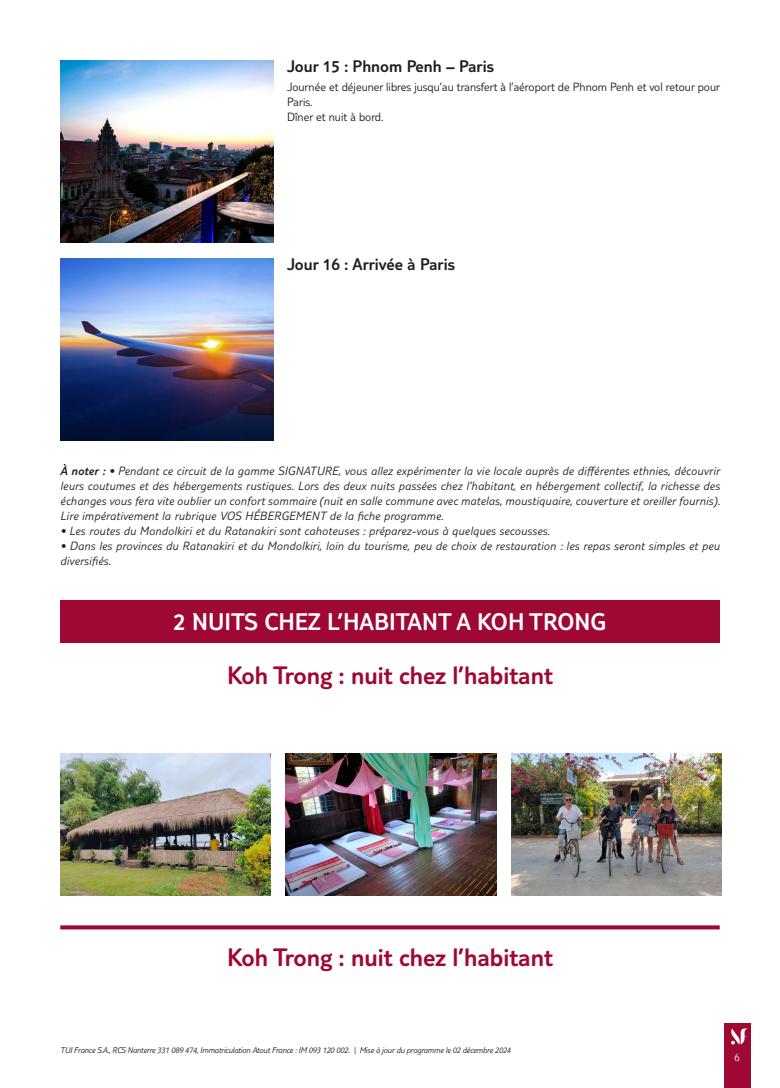
<style>
.page{position:relative;width:780px;height:1088px;background:#fff}
.page>*{position:absolute;margin:0;border:0;box-sizing:border-box;transform-origin:0 0}
.t1{font:300 26.25px "TUI Type";color:#9e0832}
.t2{font:300 25px "TUI Type";color:#fff}
.t3{font:300 17.5px "TUI Type";color:#231f20}
.t4{font:italic 300 12.5px/15px "TUI Type";letter-spacing:.02em;color:#231f20;text-align:justify}
.t5{font:300 12.5px/15px "TUI Type";color:#231f20}
.t6{font:300 11.25px "TUI Type";color:#fff}
.t7{font:italic 300 8.75px "TUI Type";letter-spacing:-.02em;color:#231f20}
.s1{font-style:inherit}
</style>
<div class="page">
<div style="left:724px;top:1023px;width:26px;height:65px;background:#9e0832"></div>
<svg style="left:731px;top:1028px;width:17px;height:16px"></svg>
<svg style="left:60px;top:925px;width:659px;height:4px;background:#a71f45"></svg>
<img style="left:60px;top:60px;width:213px;height:182px">
<img style="left:60px;top:258px;width:213px;height:182px">
<div style="left:60px;top:600px;width:659px;height:43px;background:#9e0832"></div>
<img style="left:60px;top:753px;width:210px;height:142px">
<img style="left:286px;top:753px;width:210px;height:142px">
<img style="left:511px;top:753px;width:210px;height:142px">
<h3 class="t3" style="left:287px;top:56px;width:208px">Jour 15 : Phnom Penh – Paris</h3>
<p class="t5" style="left:287px;top:79px;width:434px">Journée et déjeuner libres jusqu’au transfert à l’aéroport de Phnom Penh et vol retour pour<br>Paris.<br>Dîner et nuit à bord.</p>
<h3 class="t3" style="left:287px;top:254px;width:169px">Jour 16 : Arrivée à Paris</h3>
<p class="t4" style="left:60px;top:463px;width:661px"><span class="s1">À noter :</span> • Pendant ce circuit de la gamme SIGNATURE, vous allez expérimenter la vie locale auprès de différentes ethnies, découvrir leurs coutumes et des hébergements rustiques. Lors des deux nuits passées chez l’habitant, en hébergement collectif, la richesse des échanges vous fera vite oublier un confort sommaire (nuit en salle commune avec matelas, moustiquaire, couverture et oreiller fournis).<br>Lire impérativement la rubrique VOS HÉBERGEMENT de la fiche programme.</p>
<p class="t4" style="left:60px;top:523px;width:491px">• Les routes du Mondolkiri et du Ratanakiri sont cahoteuses : préparez-vous à quelques secousses.</p>
<p class="t4" style="left:60px;top:538px;width:661px">• Dans les provinces du Ratanakiri et du Mondolkiri, loin du tourisme, peu de choix de restauration : les repas seront simples et peu diversifiés.</p>
<h2 class="t2" style="left:173px;top:607px;width:434px">2 NUITS CHEZ L’HABITANT A KOH TRONG</h2>
<h1 class="t1" style="left:227px;top:660px;width:327px">Koh Trong : nuit chez l’habitant</h1>
<h1 class="t1" style="left:227px;top:942px;width:327px">Koh Trong : nuit chez l’habitant</h1>
<p class="t7" style="left:60px;top:1045px;width:452px">TUI France S.A., RCS Nanterre 331 089 474, Immatriculation Atout France : IM 093 120 002. | Mise à jour du programme le 02 décembre 2024</p>
<p class="t6" style="left:734px;top:1050px;width:7px">6</p>
</div>
